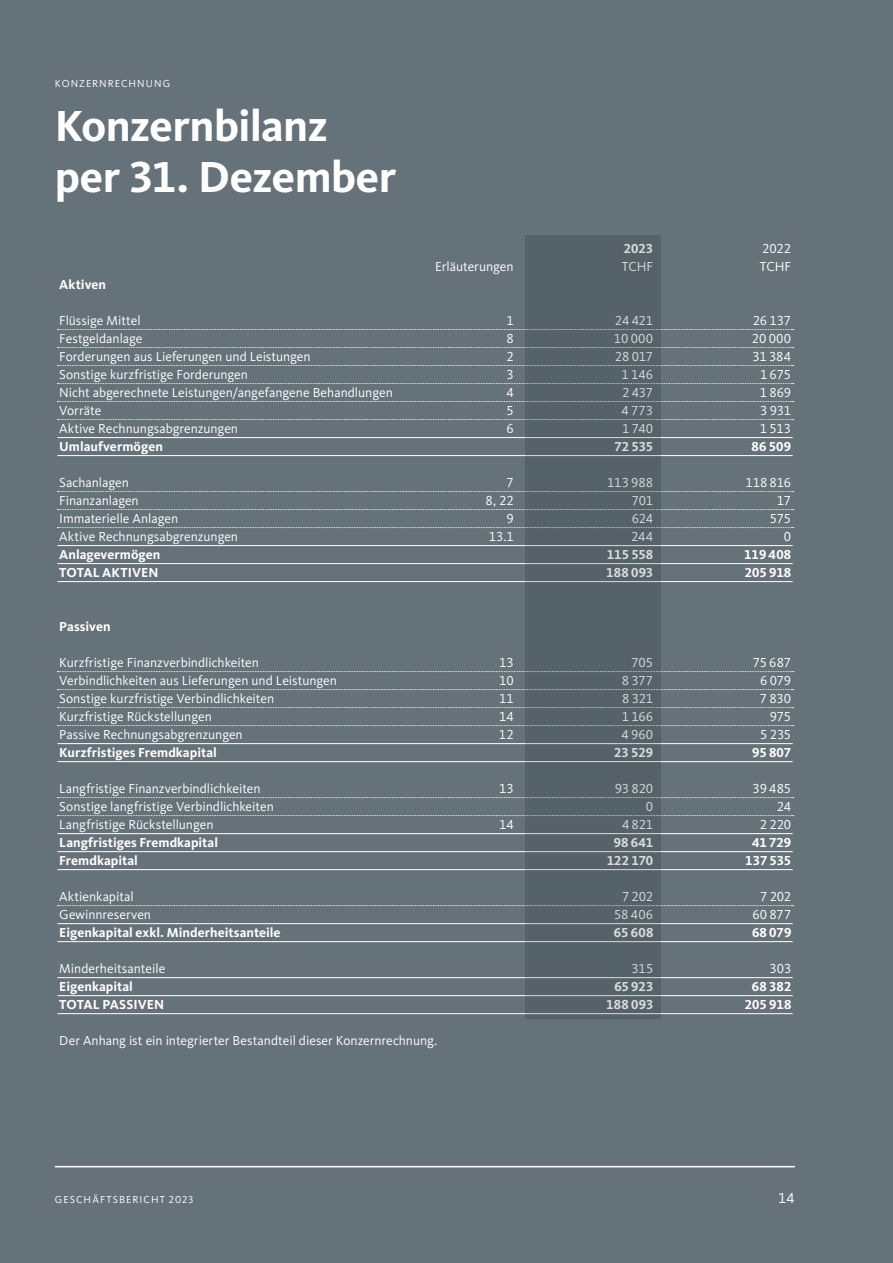
<style>
.page{position:relative;width:893px;height:1263px;background:#667279}
.page>*{position:absolute;margin:0;border:0;box-sizing:border-box;transform-origin:0 0}
.t1{font:700 45px/51.4px "Kievit OT";letter-spacing:-.015em;color:#fff}
.t2{font:15px "Kievit OT";color:#fff}
.t3{font:13.5px "Kievit OT";letter-spacing:-.005em;color:#fff}
.t4{font:700 13.5px "Kievit OT";color:#fff}
.t5{font:10.5px "Kievit OT";letter-spacing:.1em;color:#fff}
</style>
<div class="page">
<svg style="left:57px;top:329px;width:737px;height:1px"></svg>
<svg style="left:57px;top:347px;width:737px;height:1px"></svg>
<svg style="left:57px;top:365px;width:737px;height:1px"></svg>
<svg style="left:57px;top:383px;width:737px;height:1px"></svg>
<svg style="left:57px;top:401px;width:737px;height:1px"></svg>
<svg style="left:57px;top:419px;width:737px;height:1px"></svg>
<hr style="left:57px;top:437px;width:736px;height:1px;background:#fff">
<hr style="left:57px;top:455px;width:736px;height:1px;background:#fff">
<svg style="left:57px;top:491px;width:737px;height:1px"></svg>
<svg style="left:57px;top:509px;width:737px;height:1px"></svg>
<svg style="left:57px;top:527px;width:737px;height:1px"></svg>
<hr style="left:57px;top:545px;width:736px;height:1px;background:#fff">
<hr style="left:57px;top:563px;width:736px;height:1px;background:#fff">
<hr style="left:57px;top:581px;width:736px;height:1px;background:#fff">
<svg style="left:57px;top:671px;width:737px;height:1px"></svg>
<svg style="left:57px;top:689px;width:737px;height:1px"></svg>
<svg style="left:57px;top:707px;width:737px;height:1px"></svg>
<svg style="left:57px;top:725px;width:737px;height:1px"></svg>
<hr style="left:57px;top:743px;width:736px;height:1px;background:#fff">
<hr style="left:57px;top:761px;width:736px;height:1px;background:#fff">
<svg style="left:57px;top:797px;width:737px;height:1px"></svg>
<svg style="left:57px;top:815px;width:737px;height:1px"></svg>
<hr style="left:57px;top:833px;width:736px;height:1px;background:#fff">
<hr style="left:57px;top:851px;width:736px;height:1px;background:#fff">
<hr style="left:57px;top:869px;width:736px;height:1px;background:#fff">
<svg style="left:57px;top:905px;width:737px;height:1px"></svg>
<hr style="left:57px;top:923px;width:736px;height:1px;background:#fff">
<hr style="left:57px;top:941px;width:736px;height:1px;background:#fff">
<hr style="left:57px;top:977px;width:736px;height:1px;background:#fff">
<hr style="left:57px;top:995px;width:736px;height:1px;background:#fff">
<hr style="left:57px;top:1013px;width:736px;height:1px;background:#fff">
<div style="left:525px;top:235px;width:136px;height:784px;background:#566269"></div>
<hr style="left:55px;top:1166px;width:740px;height:1px;background:#fff">
<p class="t5" style="left:55px;top:78px;width:117px">KONZERNRECHNUNG</p>
<h1 class="t1" style="left:55px;top:100px;width:343px">Konzernbilanz per 31. Dezember</h1>
<p class="t4" style="left:624px;top:240px;width:31px">2023</p>
<p class="t3" style="left:762px;top:241px;width:30px">2022</p>
<p class="t3" style="left:435px;top:259px;width:80px">Erläuterungen</p>
<p class="t3" style="left:622px;top:259px;width:33px">TCHF</p>
<p class="t3" style="left:760px;top:259px;width:33px">TCHF</p>
<p class="t4" style="left:59px;top:276px;width:48px">Aktiven</p>
<p class="t3" style="left:59px;top:313px;width:83px">Flüssige Mittel</p>
<p class="t3" style="left:506px;top:313px;width:9px">1</p>
<p class="t3" style="left:615px;top:313px;width:40px">24 421</p>
<p class="t3" style="left:753px;top:313px;width:40px">26 137</p>
<p class="t3" style="left:59px;top:331px;width:85px">Festgeldanlage</p>
<p class="t3" style="left:506px;top:331px;width:9px">8</p>
<p class="t3" style="left:614px;top:331px;width:41px">10 000</p>
<p class="t3" style="left:752px;top:331px;width:41px">20 000</p>
<p class="t3" style="left:59px;top:349px;width:253px">Forderungen aus Lieferungen und Leistungen</p>
<p class="t3" style="left:506px;top:349px;width:9px">2</p>
<p class="t3" style="left:615px;top:349px;width:40px">28 017</p>
<p class="t3" style="left:752px;top:349px;width:40px">31 384</p>
<p class="t3" style="left:59px;top:367px;width:190px">Sonstige kurzfristige Forderungen</p>
<p class="t3" style="left:506px;top:367px;width:9px">3</p>
<p class="t3" style="left:621px;top:367px;width:33px">1 146</p>
<p class="t3" style="left:760px;top:367px;width:33px">1 675</p>
<p class="t3" style="left:59px;top:385px;width:335px">Nicht abgerechnete Leistungen/angefangene Behandlungen</p>
<p class="t3" style="left:506px;top:385px;width:9px">4</p>
<p class="t3" style="left:622px;top:385px;width:33px">2 437</p>
<p class="t3" style="left:760px;top:385px;width:33px">1 869</p>
<p class="t3" style="left:59px;top:403px;width:44px">Vorräte</p>
<p class="t3" style="left:506px;top:403px;width:9px">5</p>
<p class="t3" style="left:622px;top:403px;width:33px">4 773</p>
<p class="t3" style="left:760px;top:403px;width:33px">3 931</p>
<p class="t3" style="left:59px;top:421px;width:180px">Aktive Rechnungsabgrenzungen</p>
<p class="t3" style="left:506px;top:421px;width:9px">6</p>
<p class="t3" style="left:622px;top:421px;width:32px">1 740</p>
<p class="t3" style="left:760px;top:421px;width:33px">1 513</p>
<p class="t4" style="left:59px;top:438px;width:105px">Umlaufvermögen</p>
<p class="t4" style="left:614px;top:438px;width:40px">72 535</p>
<p class="t4" style="left:752px;top:438px;width:41px">86 509</p>
<p class="t3" style="left:59px;top:475px;width:71px">Sachanlagen</p>
<p class="t3" style="left:506px;top:475px;width:9px">7</p>
<p class="t3" style="left:607px;top:475px;width:48px">113 988</p>
<p class="t3" style="left:745px;top:475px;width:47px">118 816</p>
<p class="t3" style="left:59px;top:493px;width:81px">Finanzanlagen</p>
<p class="t3" style="left:486px;top:493px;width:30px">8, 22</p>
<p class="t3" style="left:632px;top:493px;width:23px">701</p>
<p class="t3" style="left:777px;top:493px;width:16px">17</p>
<p class="t3" style="left:59px;top:511px;width:121px">Immaterielle Anlagen</p>
<p class="t3" style="left:506px;top:511px;width:9px">9</p>
<p class="t3" style="left:632px;top:511px;width:23px">624</p>
<p class="t3" style="left:770px;top:511px;width:23px">575</p>
<p class="t3" style="left:59px;top:529px;width:180px">Aktive Rechnungsabgrenzungen</p>
<p class="t3" style="left:489px;top:529px;width:26px">13.1</p>
<p class="t3" style="left:631px;top:529px;width:24px">244</p>
<p class="t3" style="left:784px;top:529px;width:9px">0</p>
<p class="t4" style="left:59px;top:546px;width:103px">Anlagevermögen</p>
<p class="t4" style="left:607px;top:546px;width:48px">115 558</p>
<p class="t4" style="left:744px;top:546px;width:48px">119 408</p>
<p class="t4" style="left:59px;top:564px;width:101px">TOTAL AKTIVEN</p>
<p class="t4" style="left:606px;top:564px;width:49px">188 093</p>
<p class="t4" style="left:745px;top:564px;width:48px">205 918</p>
<p class="t4" style="left:59px;top:618px;width:53px">Passiven</p>
<p class="t3" style="left:59px;top:654px;width:201px">Kurzfristige Finanzverbindlichkeiten</p>
<p class="t3" style="left:499px;top:654px;width:16px">13</p>
<p class="t3" style="left:632px;top:654px;width:23px">705</p>
<p class="t3" style="left:753px;top:654px;width:40px">75 687</p>
<p class="t3" style="left:59px;top:672px;width:279px">Verbindlichkeiten aus Lieferungen und Leistungen</p>
<p class="t3" style="left:499px;top:672px;width:16px">10</p>
<p class="t3" style="left:622px;top:672px;width:33px">8 377</p>
<p class="t3" style="left:760px;top:672px;width:33px">6 079</p>
<p class="t3" style="left:59px;top:690px;width:217px">Sonstige kurzfristige Verbindlichkeiten</p>
<p class="t3" style="left:499px;top:690px;width:16px">11</p>
<p class="t3" style="left:622px;top:690px;width:33px">8 321</p>
<p class="t3" style="left:760px;top:690px;width:33px">7 830</p>
<p class="t3" style="left:59px;top:708px;width:154px">Kurzfristige Rückstellungen</p>
<p class="t3" style="left:499px;top:708px;width:16px">14</p>
<p class="t3" style="left:622px;top:708px;width:33px">1 166</p>
<p class="t3" style="left:770px;top:708px;width:23px">975</p>
<p class="t3" style="left:59px;top:726px;width:185px">Passive Rechnungsabgrenzungen</p>
<p class="t3" style="left:499px;top:726px;width:16px">12</p>
<p class="t3" style="left:621px;top:726px;width:33px">4 960</p>
<p class="t3" style="left:760px;top:726px;width:33px">5 235</p>
<p class="t4" style="left:59px;top:744px;width:159px">Kurzfristiges Fremdkapital</p>
<p class="t4" style="left:614px;top:744px;width:41px">23 529</p>
<p class="t4" style="left:752px;top:744px;width:41px">95 807</p>
<p class="t3" style="left:59px;top:780px;width:203px">Langfristige Finanzverbindlichkeiten</p>
<p class="t3" style="left:499px;top:780px;width:16px">13</p>
<p class="t3" style="left:615px;top:780px;width:40px">93 820</p>
<p class="t3" style="left:753px;top:780px;width:40px">39 485</p>
<p class="t3" style="left:59px;top:798px;width:216px">Sonstige langfristige Verbindlichkeiten</p>
<p class="t3" style="left:646px;top:798px;width:9px">0</p>
<p class="t3" style="left:777px;top:798px;width:16px">24</p>
<p class="t3" style="left:59px;top:816px;width:156px">Langfristige Rückstellungen</p>
<p class="t3" style="left:499px;top:816px;width:16px">14</p>
<p class="t3" style="left:622px;top:816px;width:33px">4 821</p>
<p class="t3" style="left:760px;top:816px;width:33px">2 220</p>
<p class="t4" style="left:59px;top:834px;width:160px">Langfristiges Fremdkapital</p>
<p class="t4" style="left:614px;top:834px;width:41px">98 641</p>
<p class="t4" style="left:752px;top:834px;width:41px">41 729</p>
<p class="t4" style="left:59px;top:852px;width:80px">Fremdkapital</p>
<p class="t4" style="left:607px;top:852px;width:48px">122 170</p>
<p class="t4" style="left:745px;top:852px;width:48px">137 535</p>
<p class="t3" style="left:59px;top:888px;width:76px">Aktienkapital</p>
<p class="t3" style="left:622px;top:888px;width:33px">7 202</p>
<p class="t3" style="left:760px;top:888px;width:33px">7 202</p>
<p class="t3" style="left:59px;top:906px;width:93px">Gewinnreserven</p>
<p class="t3" style="left:614px;top:906px;width:41px">58 406</p>
<p class="t3" style="left:752px;top:906px;width:41px">60 877</p>
<p class="t4" style="left:59px;top:924px;width:223px">Eigenkapital exkl. Minderheitsanteile</p>
<p class="t4" style="left:614px;top:924px;width:41px">65 608</p>
<p class="t4" style="left:752px;top:924px;width:41px">68 079</p>
<p class="t3" style="left:59px;top:960px;width:107px">Minderheitsanteile</p>
<p class="t3" style="left:632px;top:960px;width:23px">315</p>
<p class="t3" style="left:770px;top:960px;width:23px">303</p>
<p class="t4" style="left:59px;top:978px;width:75px">Eigenkapital</p>
<p class="t4" style="left:614px;top:978px;width:40px">65 923</p>
<p class="t4" style="left:752px;top:978px;width:41px">68 382</p>
<p class="t4" style="left:59px;top:996px;width:106px">TOTAL PASSIVEN</p>
<p class="t4" style="left:606px;top:996px;width:49px">188 093</p>
<p class="t4" style="left:745px;top:996px;width:48px">205 918</p>
<p class="t3" style="left:59px;top:1032px;width:379px">Der Anhang ist ein integrierter Bestandteil dieser Konzernrechnung.</p>
<p class="t5" style="left:55px;top:1194px;width:140px">GESCHÄFTSBERICHT 2023</p>
<p class="t2" style="left:778px;top:1189px;width:18px">14</p>
</div>
